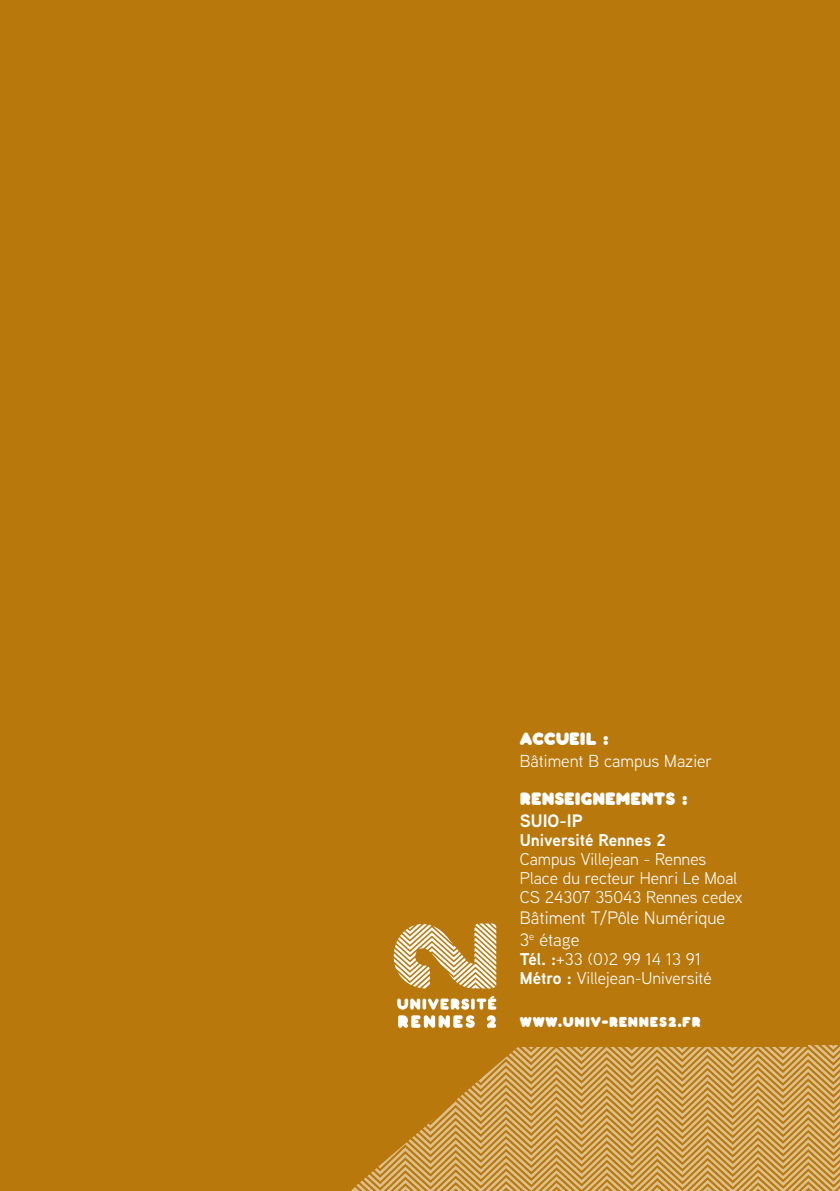
<style>
.page{position:relative;width:840px;height:1191px;background:#fff}
.page>*{position:absolute;margin:0;border:0;box-sizing:border-box;transform-origin:0 0}
.t1{font:18px/21.6px "Aaux Next";color:#fff}
.t2{font:700 18px "Aaux Next";color:#fff}
.t3{font:17.4px/21.6px "Aaux Next";color:#fff}
.t4{font:17.4px "Pochoir Pleine";color:#fff}
.t5{font:17px/19px "Aaux Next";color:#fff}
.t6{font:14px "Pochoir Pleine";letter-spacing:.05em;color:#fff}
.s1{font-family:"Pochoir Pleine"}
.s2{font-weight:700}
</style>
<div class="page">
<div style="left:0;top:0;width:839px;height:1191px;background:#b8780c"></div>
<svg style="left:351px;top:1045px;width:488px;height:146px"></svg>
<svg style="left:393px;top:923px;width:103px;height:65px"></svg>
<svg style="left:422px;top:998px;width:4px;height:11px"></svg>
<svg style="left:397px;top:998px;width:23px;height:11px"></svg>
<svg style="left:427px;top:995px;width:69px;height:14px"></svg>
<svg style="left:398px;top:1015px;width:76px;height:12px"></svg>
<svg style="left:486px;top:1015px;width:10px;height:12px"></svg>
<div style="left:519px;top:733px;width:288px;height:313px;background:#b8780c"></div>
<p class="t3" style="left:519px;top:728px;width:194px"><span class="s1">ACCUEIL :<br></span>Bâtiment B campus Mazier</p>
<p class="t4" style="left:519px;top:788px;width:169px">RENSEIGNEMENTS :</p>
<p class="t2" style="left:519px;top:807px;width:65px">SUIO-IP</p>
<p class="t5" style="left:519px;top:829px;width:224px"><span class="s2">Université Rennes 2<br></span>Campus Villejean - Rennes<br>Place du recteur Henri Le Moal<br>CS 24307 35043 Rennes cedex</p>
<p class="t1" style="left:519px;top:906px;width:207px">Bâtiment T/Pôle Numérique<br>3<sup>e</sup> étage</p>
<p class="t5" style="left:519px;top:949px;width:193px"><span class="s2">Tél. :</span>+33 (0)2 99 14 13 91<br><span class="s2">Métro :</span> Villejean-Université</p>
<p class="t6" style="left:519px;top:1013px;width:182px">WWW.UNIV-RENNES2.FR</p>
</div>
